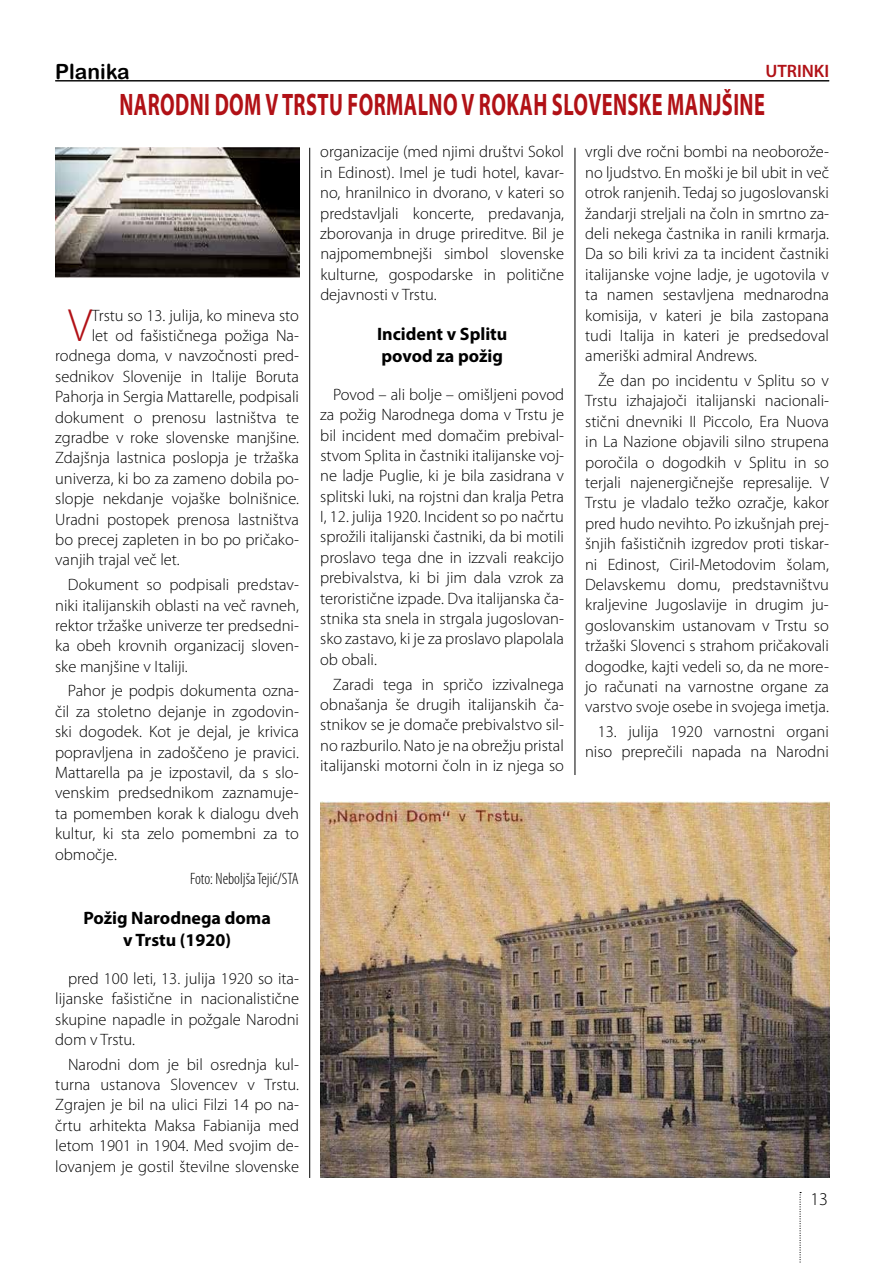
<style>
.page{position:relative;width:893px;height:1263px;background:#fff}
.page>*{position:absolute;margin:0;border:0;box-sizing:border-box;transform-origin:0 0}
.t1{font:300 46.8px "Myriad Pro";color:#b11116}
.t2{font:700 31.2px "Myriad Pro";color:#b11116;scale:.65 1}
.t3{font:21px "Arial Rounded MT Bold";color:#000}
.t4{font:700 18px/22.5px "Myriad Pro";color:#000;text-align:center}
.t5{font:600 18px "Myriad Pro";color:#b11116}
.t6{font:300 18px "Myriad Pro";color:#000}
.t7{font:300 16.5px/20.4px "Myriad Pro";color:#000;text-align:justify}
.t8{font:300 condensed 16.5px "Myriad Pro";color:#000}
</style>
<div class="page">
<svg style="left:799px;top:1192px;width:2px;height:71px"></svg>
<hr style="left:55px;top:81px;width:774px;height:1px;background:#000">
<hr style="left:309px;top:148px;width:1px;height:1030px;background:#000">
<hr style="left:575px;top:148px;width:1px;height:627px;background:#000">
<img style="left:55px;top:148px;width:244px;height:129px">
<img style="left:320px;top:801px;width:509px;height:377px">
<p class="t3" style="left:55px;top:59px;width:76px">Planika</p>
<p class="t5" style="left:765px;top:59px;width:65px">UTRINKI</p>
<h2 class="t2" style="left:119px;top:84px;width:43px">NARODNI</h2>
<h2 class="t2" style="left:215px;top:84px;width:141px">DOM V TRSTU</h2>
<h2 class="t2" style="left:348px;top:84px;width:22px">FORMALNO</h2>
<h2 class="t2" style="left:461px;top:84px;width:49px">V ROKAH</h2>
<h2 class="t2" style="left:552px;top:84px;width:20px">SLOVENSKE</h2>
<h2 class="t2" style="left:667px;top:84px;width:20px">MANJŠINE</h2>
<h1 class="t1" style="left:68px;top:300px;width:25px">V</h1>
<p class="t7" style="left:92px;top:305px;width:209px">Trstu so 13. julija, ko mineva sto</p>
<p class="t7" style="left:92px;top:326px;width:209px">let od fašističnega požiga Na-</p>
<p class="t7" style="left:55px;top:346px;width:245px">rodnega doma, v navzočnosti pred-</p>
<p class="t7" style="left:55px;top:366px;width:245px">sednikov Slovenije in Italije Boruta</p>
<p class="t7" style="left:55px;top:387px;width:245px">Pahorja in Sergia Mattarelle, podpisali</p>
<p class="t7" style="left:55px;top:407px;width:245px">dokument o prenosu lastništva te</p>
<p class="t7" style="left:55px;top:428px;width:245px">zgradbe v roke slovenske manjšine.</p>
<p class="t7" style="left:55px;top:448px;width:245px">Zdajšnja lastnica poslopja je tržaška</p>
<p class="t7" style="left:55px;top:468px;width:245px">univerza, ki bo za zameno dobila po-</p>
<p class="t7" style="left:55px;top:489px;width:245px">slopje nekdanje vojaške bolnišnice.</p>
<p class="t7" style="left:55px;top:509px;width:245px">Uradni postopek prenosa lastništva</p>
<p class="t7" style="left:55px;top:530px;width:245px">bo precej zapleten in bo po pričako-</p>
<p class="t7" style="left:55px;top:550px;width:126px">vanjih trajal več let.</p>
<p class="t7" style="left:55px;top:575px;width:245px;text-indent:13px">Dokument so podpisali predstav&shy;niki italijanskih oblasti na več ravneh, rektor tržaške univerze ter predsedni&shy;ka obeh krovnih organizacij sloven&shy;ske manjšine v Italiji.</p>
<p class="t7" style="left:55px;top:681px;width:245px;text-indent:13px">Pahor je podpis dokumenta ozna&shy;čil za stoletno dejanje in zgodovin&shy;ski dogodek. Kot je dejal, je krivica popravljena in zadoščeno je pravici.<br>Mattarella pa je izpostavil, da s slo&shy;venskim predsednikom zaznamuje&shy;ta pomemben korak k dialogu dveh kultur, ki sta zelo pomembni za to območje.</p>
<p class="t8" style="left:190px;top:870px;width:110px">Foto: Neboljša Tejić/STA</p>
<p class="t4" style="left:83px;top:906px;width:189px">POŽIG NARODNEGA DOMA<br>V TRSTU (1920)</p>
<p class="t7" style="left:55px;top:968px;width:245px;text-indent:13px">pred 100 leti, 13. julija 1920 so ita&shy;lijanske fašistične in nacionalistične skupine napadle in požgale Narodni dom v Trstu.</p>
<p class="t7" style="left:55px;top:1054px;width:245px;text-indent:13px">Narodni dom je bil osrednja kul&shy;turna ustanova Slovencev v Trstu.<br>Zgrajen je bil na ulici Filzi 14 po na&shy;črtu arhitekta Maksa Fabianija med letom 1901 in 1904. Med svojim de&shy;lovanjem je gostil številne slovenske</p>
<p class="t7" style="left:320px;top:142px;width:245px">organizacije (med njimi društvi Sokol in Edinost). Imel je tudi hotel, kavar&shy;no, hranilnico in dvorano, v kateri so predstavljali koncerte, predavanja, zborovanja in druge prireditve. Bil je najpomembnejši simbol slovenske kulturne, gospodarske in politične dejavnosti v Trstu.</p>
<p class="t4" style="left:377px;top:322px;width:132px;text-align:left">INCIDENT V SPLITU<br>POVOD ZA POŽIG</p>
<p class="t7" style="left:320px;top:384px;width:245px;text-indent:13px">Povod – ali bolje – omišljeni povod za požig Narodnega doma v Trstu je bil incident med domačim prebival&shy;stvom Splita in častniki italijanske voj&shy;ne ladje Puglie, ki je bila zasidrana v splitski luki, na rojstni dan kralja Petra I, 12. julija 1920. Incident so po načrtu sprožili italijanski častniki, da bi motili proslavo tega dne in izzvali reakcijo prebivalstva, ki bi jim dala vzrok za teroristične izpade. Dva italijanska ča&shy;stnika sta snela in strgala jugoslovan&shy;sko zastavo, ki je za proslavo plapolala ob obali.</p>
<p class="t7" style="left:320px;top:674px;width:245px;text-indent:13px">Zaradi tega in spričo izzivalnega obnašanja še drugih italijanskih ča&shy;stnikov se je domače prebivalstvo sil&shy;no razburilo. Nato je na obrežju pristal italijanski motorni čoln in iz njega so</p>
<p class="t7" style="left:585px;top:142px;width:245px">vrgli dve ročni bombi na neoborože&shy;no ljudstvo. En moški je bil ubit in več otrok ranjenih. Tedaj so jugoslovanski žandarji streljali na čoln in smrtno za&shy;deli nekega častnika in ranili krmarja.<br>Da so bili krivi za ta incident častniki italijanske vojne ladje, je ugotovila v ta namen sestavljena mednarodna komisija, v kateri je bila zastopana tudi Italija in kateri je predsedoval ameriški admiral Andrews.</p>
<p class="t7" style="left:585px;top:371px;width:245px;text-indent:13px">Že dan po incidentu v Splitu so v Trstu izhajajoči italijanski nacionali&shy;stični dnevniki II Piccolo, Era Nuova in La Nazione objavili silno strupena poročila o dogodkih v Splitu in so terjali najenergičnejše represalije. V Trstu je vladalo težko ozračje, kakor pred hudo nevihto. Po izkušnjah prej&shy;šnjih fašističnih izgredov proti tiskar&shy;ni Edinost, Ciril-Metodovim šolam, Delavskemu domu, predstavništvu kraljevine Jugoslavije in drugim ju&shy;goslovanskim ustanovam v Trstu so tržaški Slovenci s strahom pričakovali dogodke, kajti vedeli so, da ne more&shy;jo računati na varnostne organe za varstvo svoje osebe in svojega imetja.</p>
<p class="t7" style="left:585px;top:721px;width:245px;text-align:right">13. julija 1920 varnostni organi niso preprečili napada na Narodni</p>
<p class="t6" style="left:810px;top:1189px;width:19px">13</p>
</div>
